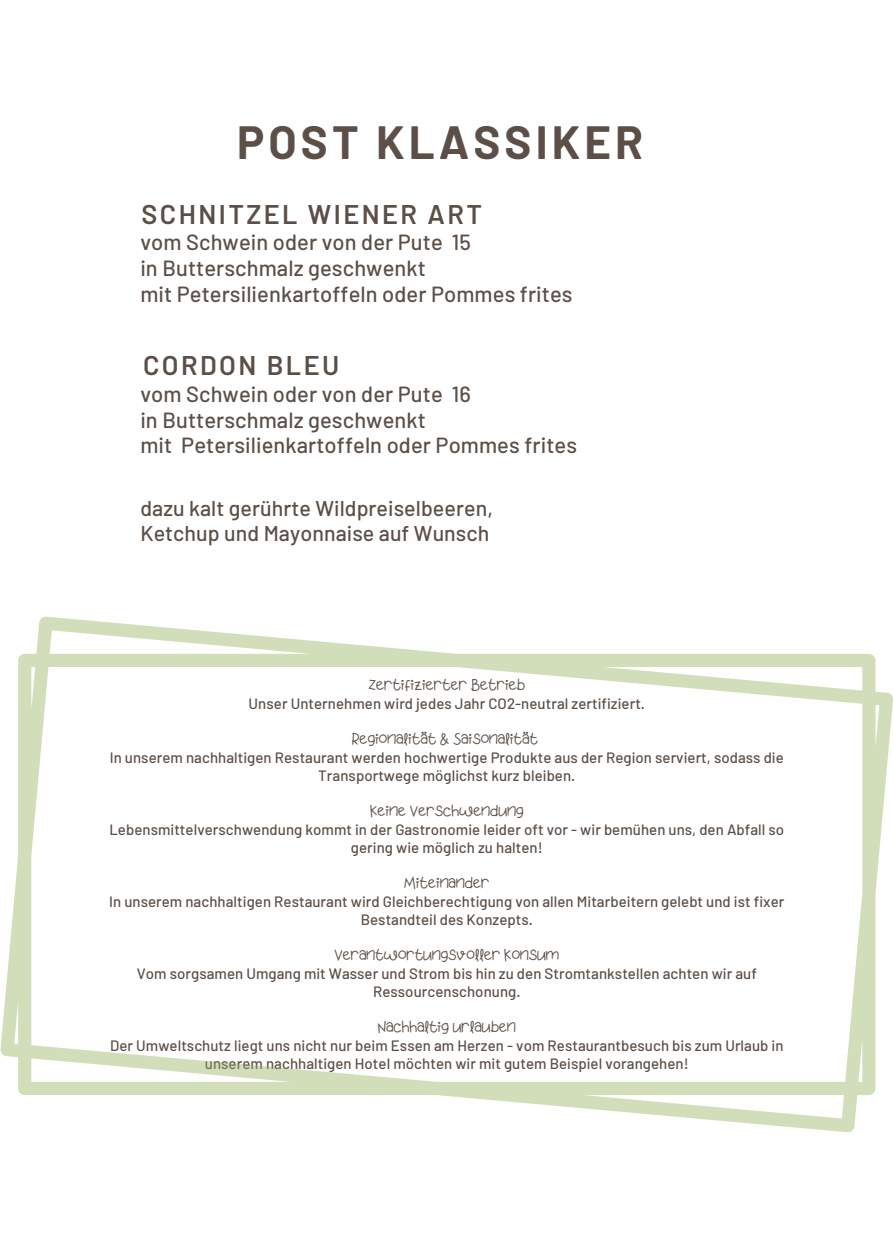
<style>
.page{position:relative;width:894px;height:1233px;background:#fff}
.page>*{position:absolute;margin:0;border:0;box-sizing:border-box;transform-origin:0 0}
.t1{font:700 45.6px "Barlow";letter-spacing:.09em;color:#5b4f47}
.t2{font:600 27px "Barlow";letter-spacing:.09em;color:#5b4f47}
.t3{font:500 21.9px/25.8px "Barlow";letter-spacing:.005em;color:#5b4f47}
.t4{font:500 21.45px/25.2px "Barlow";letter-spacing:.005em;color:#5b4f47}
.t5{font:500 15px/18px "Barlow";letter-spacing:.005em;color:#5b4f47;text-align:center}
.t6{font:15px "Apple Juice";letter-spacing:.005em;color:#5b4f47}
</style>
<div class="page">
<svg style="left:0;top:617px;width:892px;height:515px"></svg>
<p class="t1" style="left:237px;top:113px;width:407px">POST KLASSIKER</p>
<p class="t2" style="left:141px;top:197px;width:342px">SCHNITZEL WIENER ART</p>
<p class="t3" style="left:140px;top:228px;width:433px">vom Schwein oder von der Pute 15<br>in Butterschmalz geschwenkt<br>mit Petersilienkartoffeln oder Pommes frites</p>
<p class="t2" style="left:143px;top:348px;width:198px">CORDON BLEU</p>
<p class="t3" style="left:140px;top:380px;width:438px">vom Schwein oder von der Pute 16<br>in Butterschmalz geschwenkt<br>mit Petersilienkartoffeln oder Pommes frites</p>
<p class="t4" style="left:140px;top:494px;width:354px">dazu kalt gerührte Wildpreiselbeeren,<br>Ketchup und Mayonnaise auf Wunsch</p>
<h2 class="t6" style="left:368px;top:676px;width:158px">Zertifizierter Betrieb</h2>
<h3 class="t5" style="left:248px;top:694px;width:398px">Unser Unternehmen wird jedes Jahr CO2-neutral zertifiziert.</h3>
<h2 class="t6" style="left:352px;top:730px;width:187px">Regionalität &amp; Saisonalität</h2>
<h3 class="t5" style="left:110px;top:748px;width:675px">In unserem nachhaltigen Restaurant werden hochwertige Produkte aus der Region serviert, sodass die<br>Transportwege möglichst kurz bleiben.</h3>
<h3 class="t6" style="left:370px;top:802px;width:155px">Keine Verschwendung</h3>
<p class="t5" style="left:109px;top:820px;width:676px">Lebensmittelverschwendung kommt in der Gastronomie leider oft vor - wir bemühen uns, den Abfall so gering wie möglich zu halten!</p>
<p class="t6" style="left:404px;top:874px;width:87px">Miteinander</p>
<p class="t5" style="left:109px;top:892px;width:676px">In unserem nachhaltigen Restaurant wird Gleichberechtigung von allen Mitarbeitern gelebt und ist fixer<br>Bestandteil des Konzepts.</p>
<p class="t6" style="left:334px;top:946px;width:226px">Verantwortungsvoller Konsum</p>
<p class="t5" style="left:137px;top:964px;width:621px">Vom sorgsamen Umgang mit Wasser und Strom bis hin zu den Stromtankstellen achten wir auf<br>Ressourcenschonung.</p>
<p class="t6" style="left:378px;top:1018px;width:139px">Nachhaltig urlauben</p>
<p class="t5" style="left:110px;top:1036px;width:674px">Der Umweltschutz liegt uns nicht nur beim Essen am Herzen - vom Restaurantbesuch bis zum Urlaub in unserem nachhaltigen Hotel möchten wir mit gutem Beispiel vorangehen!</p>
</div>
